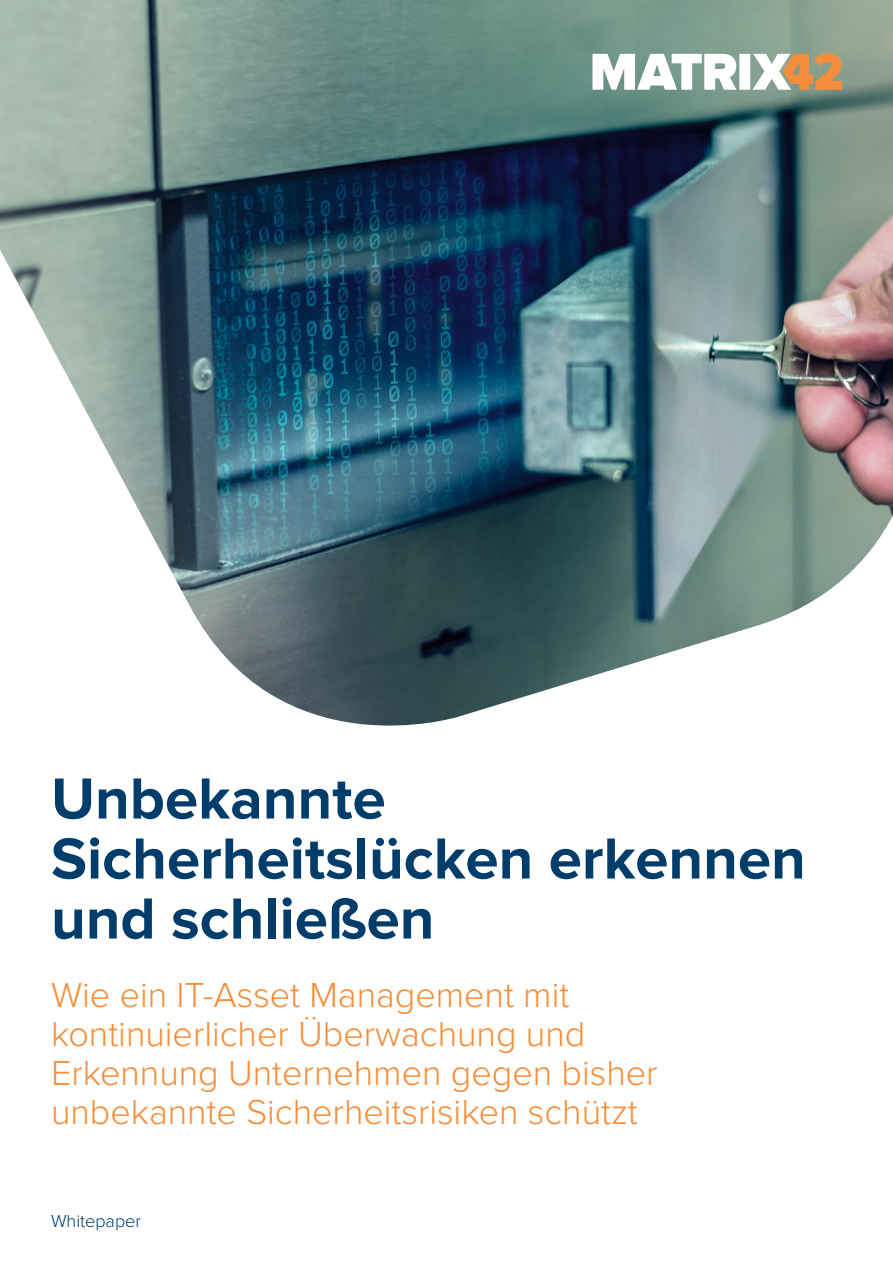
<style>
.page{position:relative;width:893px;height:1263px;background:#fff}
.page>*{position:absolute;margin:0;border:0;box-sizing:border-box;transform-origin:0 0}
.t1{font:700 60px/60px "Proxima Nova";color:#003d6a}
.t2{font:300 36px/39px "Proxima Nova";color:#f68d38}
.t3{font:300 18px "Proxima Nova";color:#003d6a}
</style>
<div class="page">
<img style="left:0;top:0;width:893px;height:726px">
<svg style="left:592px;top:53px;width:250px;height:37px"></svg>
<p class="t1" style="left:51px;top:770px;width:756px">Unbekannte<br>Sicherheitslücken erkennen und schließen</p>
<p class="t2" style="left:51px;top:973px;width:608px">Wie ein IT-Asset Management mit kontinuierlicher Überwachung und Erkennung Unternehmen gegen bisher unbekannte Sicherheitsrisiken schützt</p>
<p class="t3" style="left:51px;top:1208px;width:92px">Whitepaper</p>
</div>
